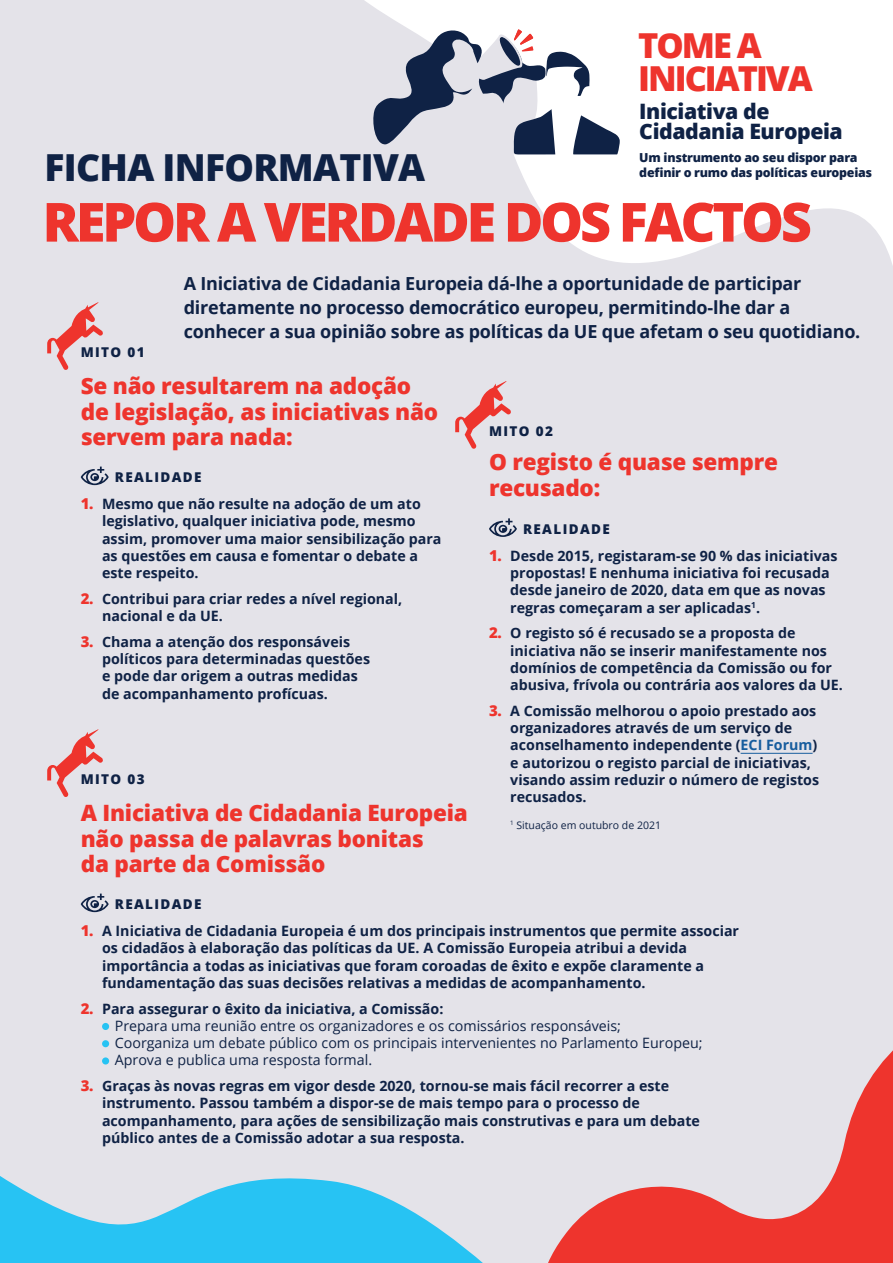
<style>
.page{position:relative;width:893px;height:1263px;background:#e4e3e9}
.page>*{position:absolute;margin:0;border:0;box-sizing:border-box;transform-origin:0 0}
.t1{font:800 54px "Open Sans";letter-spacing:-.06em;color:#ee342d}
.t2{font:800 37.2px "Open Sans";letter-spacing:-.02em;color:#0f2245}
.t3{font:800 34.35px/32.7px "Open Sans";letter-spacing:-.06em;color:#ee342d}
.t4{font:800 22.5px/25.5px "Open Sans";letter-spacing:-.01em;color:#ee342d}
.t5{font:800 21.3px/20.1px "Open Sans";letter-spacing:-.02em;color:#0f2245}
.t6{font:700 18px/24px "Open Sans";letter-spacing:-.01em;color:#0f2245}
.t7{font:700 14.25px/17.2px "Open Sans";color:#0f2245}
.t8{font:14.25px "Open Sans";color:#0f2245}
.t9{font:800 13.5px "Open Sans";letter-spacing:.1em;color:#0f2245}
.t10{font:800 12.45px/14.9px "Open Sans";letter-spacing:-.02em;color:#0f2245}
.t11{font:10.5px "Open Sans";color:#0f2245}
.s1{font-weight:800;font-size:15px;color:#ee342d}
.s2{color:#175d9e}
</style>
<div class="page">
<svg style="left:364px;top:0;width:529px;height:265px;fill:#fff"></svg>
<svg style="left:371px;top:29px;width:249px;height:142px"></svg>
<svg style="left:0;top:1176px;width:483px;height:87px;fill:#27c3f3"></svg>
<svg style="left:548px;top:1050px;width:345px;height:213px"></svg>
<svg style="left:81px;top:467px;width:28px;height:18px"></svg>
<svg style="left:81px;top:893px;width:28px;height:19px"></svg>
<div style="left:102px;top:1023px;width:7px;height:7px;background:#27c3f3;border-radius:50%"></div>
<div style="left:102px;top:1040px;width:7px;height:7px;background:#27c3f3;border-radius:50%"></div>
<div style="left:102px;top:1057px;width:7px;height:7px;background:#27c3f3;border-radius:50%"></div>
<svg style="left:47px;top:729px;width:56px;height:68px"></svg>
<svg style="left:47px;top:302px;width:56px;height:68px"></svg>
<svg style="left:455px;top:381px;width:56px;height:68px"></svg>
<hr style="left:741px;top:753px;width:72px;height:1px;background:#175d9e">
<svg style="left:489px;top:518px;width:28px;height:19px"></svg>
<p class="t3" style="left:638px;top:28px;width:176px">TOME A<br>INICIATIVA</p>
<p class="t5" style="left:639px;top:100px;width:205px">Iniciativa de<br>Cidadania Europeia</p>
<p class="t10" style="left:639px;top:149px;width:234px">Um instrumento ao seu dispor para definir o rumo das políticas europeias</p>
<p class="t2" style="left:45px;top:139px;width:382px">FICHA INFORMATIVA</p>
<p class="t1" style="left:43px;top:181px;width:771px">REPOR A VERDADE DOS FACTOS</p>
<p class="t6" style="left:184px;top:271px;width:678px">A Iniciativa de Cidadania Europeia dá-lhe a oportunidade de participar diretamente no processo democrático europeu, permitindo-lhe dar a conhecer a sua opinião sobre as políticas da UE que afetam o seu quotidiano.</p>
<p class="t9" style="left:81px;top:342px;width:65px">MITO 01</p>
<p class="t4" style="left:81px;top:372px;width:359px">Se não resultarem na adoção de legislação, as iniciativas não servem para nada:</p>
<p class="t9" style="left:115px;top:467px;width:88px">REALIDADE</p>
<p class="t7" style="left:102px;top:495px;width:341px;text-indent:-21px"><span class="s1">1.</span> Mesmo que não resulte na adoção de um ato legislativo, qualquer iniciativa pode, mesmo assim, promover uma maior sensibilização para as questões em causa e fomentar o debate a este respeito.</p>
<p class="t7" style="left:102px;top:590px;width:302px;text-indent:-21px"><span class="s1">2.</span> Contribui para criar redes a nível regional, nacional e da UE.</p>
<p class="t7" style="left:102px;top:633px;width:270px;text-indent:-21px"><span class="s1">3.</span> Chama a atenção dos responsáveis políticos para determinadas questões e pode dar origem a outras medidas de acompanhamento profícuas.</p>
<p class="t9" style="left:489px;top:421px;width:65px">MITO 02</p>
<p class="t4" style="left:489px;top:448px;width:290px">O registo é quase sempre recusado:</p>
<p class="t9" style="left:523px;top:518px;width:88px">REALIDADE</p>
<p class="t7" style="left:510px;top:547px;width:329px;text-indent:-21px"><span class="s1">1.</span> Desde 2015, registaram-se 90 % das iniciativas propostas! E nenhuma iniciativa foi recusada desde janeiro de 2020, data em que as novas regras começaram a ser aplicadas<sup>1</sup>.</p>
<p class="t7" style="left:510px;top:624px;width:334px;text-indent:-21px"><span class="s1">2.</span> O registo só é recusado se a proposta de iniciativa não se inserir manifestamente nos domínios de competência da Comissão ou for abusiva, frívola ou contrária aos valores da UE.</p>
<p class="t7" style="left:510px;top:702px;width:310px;text-indent:-21px"><span class="s1">3.</span> A Comissão melhorou o apoio prestado aos organizadores através de um serviço de aconselhamento independente (<span class="s2">ECI Forum</span>) e autorizou o registo parcial de iniciativas, visando assim reduzir o número de registos recusados.</p>
<p class="t11" style="left:510px;top:817px;width:152px"><sup>1</sup> Situação em outubro de 2021</p>
<p class="t9" style="left:81px;top:769px;width:65px">MITO 03</p>
<p class="t4" style="left:81px;top:799px;width:389px">A Iniciativa de Cidadania Europeia não passa de palavras bonitas<br>da parte da Comissão</p>
<p class="t9" style="left:115px;top:894px;width:88px">REALIDADE</p>
<p class="t7" style="left:102px;top:922px;width:639px;text-indent:-21px"><span class="s1">1.</span> A Iniciativa de Cidadania Europeia é um dos principais instrumentos que permite associar os cidadãos à elaboração das políticas da UE. A Comissão Europeia atribui a devida importância a todas as iniciativas que foram coroadas de êxito e expõe claramente a fundamentação das suas decisões relativas a medidas de acompanhamento.</p>
<p class="t7" style="left:81px;top:999px;width:364px"><span class="s1">2.</span> Para assegurar o êxito da iniciativa, a Comissão:</p>
<p class="t8" style="left:115px;top:1016px;width:508px">Prepara uma reunião entre os organizadores e os comissários responsáveis;</p>
<p class="t8" style="left:115px;top:1033px;width:589px">Coorganiza um debate público com os principais intervenientes no Parlamento Europeu;</p>
<p class="t8" style="left:115px;top:1050px;width:259px">Aprova e publica uma resposta formal.</p>
<p class="t7" style="left:102px;top:1077px;width:599px;text-indent:-21px"><span class="s1">3.</span> Graças às novas regras em vigor desde 2020, tornou-se mais fácil recorrer a este instrumento. Passou também a dispor-se de mais tempo para o processo de acompanhamento, para ações de sensibilização mais construtivas e para um debate público antes de a Comissão adotar a sua resposta.</p>
</div>
